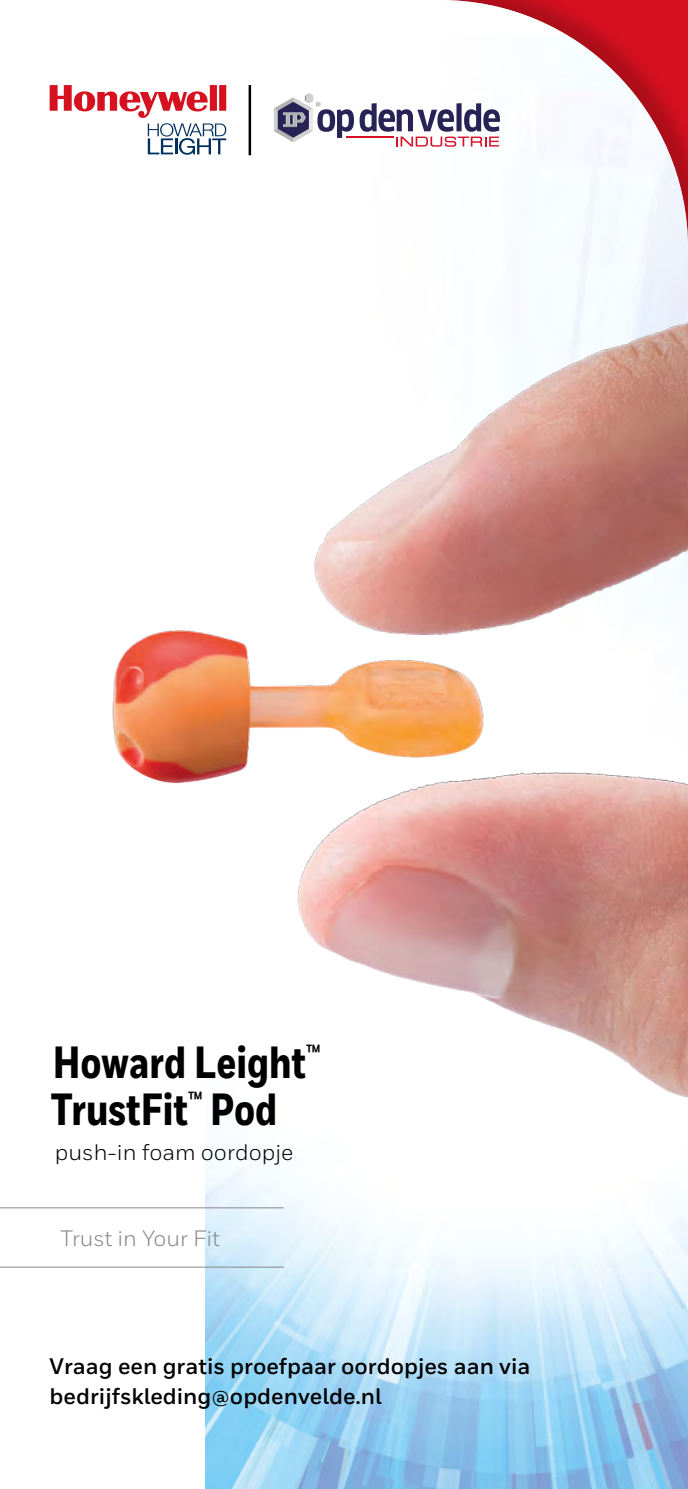
<style>
.page{position:relative;width:688px;height:1489px;background:#fff}
.page>*{position:absolute;margin:0;border:0;box-sizing:border-box;transform-origin:0 0}
.t1{font:800 45px/47.2px "Honeywell Cond";color:#000}
.t2{font:700 22.5px/30px "Honeywell Sans";color:#000}
.t3{font:22.5px "Honeywell Sans";color:#000}
.t4{font:22.25px "Honeywell Sans";color:#878787}
</style>
<div class="page">
<img style="left:205px;top:1187px;width:482px;height:301px">
<img style="left:112px;top:687px;width:575px;height:500px">
<hr style="left:0;top:1207px;width:283px;height:1px;background:#878787">
<hr style="left:0;top:1266px;width:283px;height:1px;background:#878787">
<div style="left:0;top:0;width:687px;height:687px;background:#000;opacity:.2"></div>
<hr style="left:248px;top:85px;width:3px;height:70px;background:#000">
<h1 class="t1" style="left:51px;top:1040px;width:271px">Howard Leight<sup>™<br></sup>TrustFit<sup>™</sup> Pod</h1>
<p class="t3" style="left:55px;top:1138px;width:240px">push-in foam oordopje</p>
<p class="t4" style="left:61px;top:1224px;width:161px">Trust in Your Fit</p>
<p class="t2" style="left:50px;top:1351px;width:482px">Vraag een gratis proefpaar oordopjes aan via bedrijfskleding@opdenvelde.nl</p>
</div>
